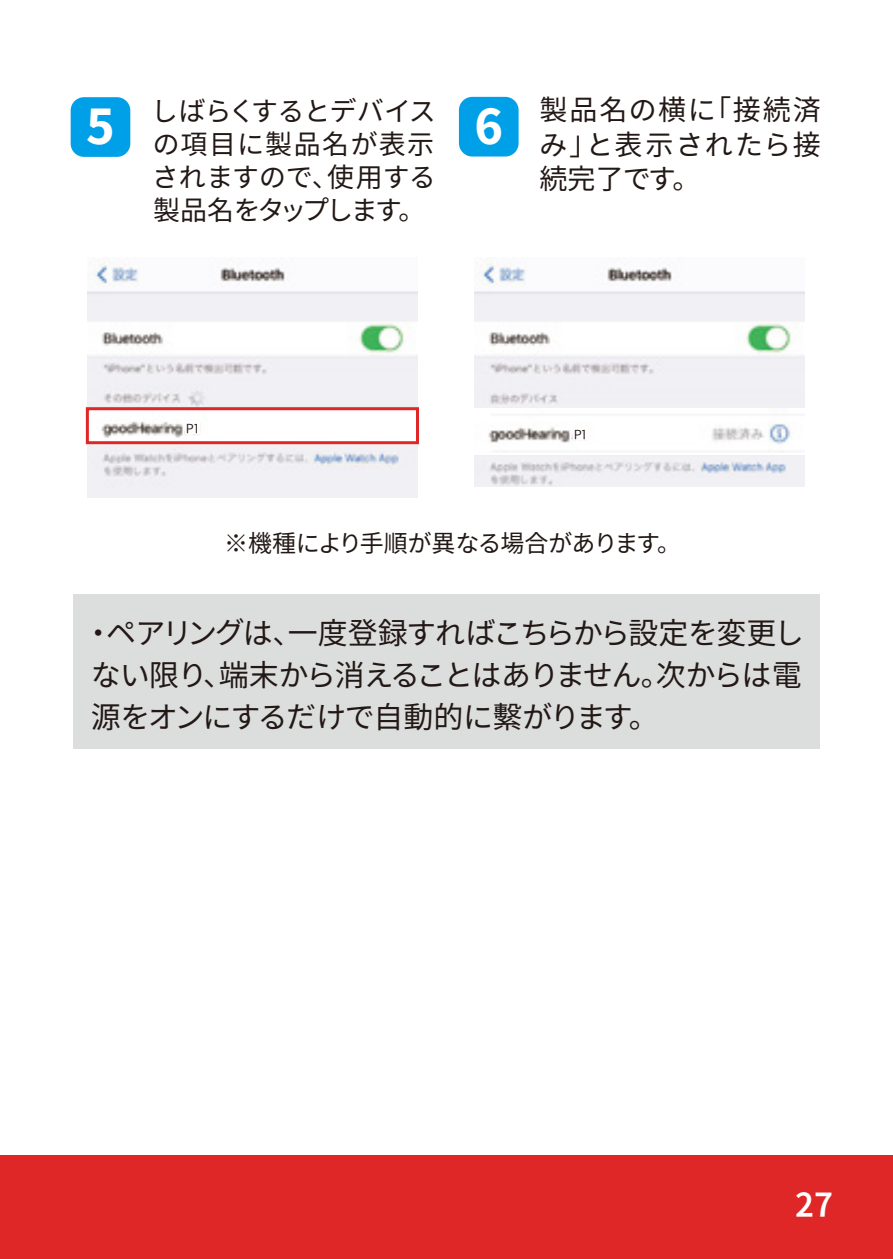
<style>
.page{position:relative;width:893px;height:1259px;background:#fff}
.page>*{position:absolute;margin:0;border:0;box-sizing:border-box;transform-origin:0 0}
.t1{font:43.5px "Gen Ei Gothic P H";color:#fff}
.t2{font:30px/42px "Gen Ei Gothic P R";letter-spacing:.005em;color:#221815;text-align:justify}
.t3{font:30px "Gen Ei Gothic P B";color:#fff}
.t4{font:28.2px/34.2px "Gen Ei Gothic P R";letter-spacing:.065em;color:#221815;text-align:justify}
.t5{font:27px/33px "Gen Ei Gothic P R";letter-spacing:.055em;color:#221815;text-align:justify}
.t6{font:24px "Gen Ei Gothic P R";color:#221815}
.t7{font:12px "Gen Ei Gothic P R";color:#221815}
</style>
<div class="page">
<div style="left:73px;top:594px;width:747px;height:154px;background:#dcdddd"></div>
<div style="left:0;top:1156px;width:893px;height:103px;background:#de2726"></div>
<div style="left:71px;top:97px;width:59px;height:60px;background:#00a0e9;border-radius:13px"></div>
<div style="left:459px;top:97px;width:60px;height:59px;background:#00a0e9;border-radius:13px"></div>
<img style="left:87px;top:262px;width:330px;height:236px">
<div style="left:86px;top:407px;width:333px;height:37px;border:3px solid #de2726"></div>
<img style="left:475px;top:262px;width:330px;height:190px">
<img style="left:475px;top:455px;width:330px;height:31px">
<div style="left:185px;top:421px;width:15px;height:13px;background:#fff"></div>
<div style="left:573px;top:427px;width:15px;height:13px;background:#fff"></div>
<h1 class="t1" style="left:86px;top:94px;width:30px">5</h1>
<p class="t5" style="left:153px;top:94px;width:283px">しばらくするとデバイスの項目に製品名が表示されますので、使用する製品名をタップします。</p>
<h1 class="t1" style="left:474px;top:94px;width:30px">6</h1>
<p class="t4" style="left:540px;top:93px;width:283px">製品名の横に「接続済み」と表示されたら接続完了です。</p>
<p class="t7" style="left:186px;top:419px;width:15px">P1</p>
<p class="t7" style="left:574px;top:425px;width:15px">P1</p>
<p class="t6" style="left:224px;top:525px;width:446px">※機種により手順が異なる場合があります。</p>
<p class="t2" style="left:91px;top:611px;width:712px">・ペアリングは、一度登録すればこちらから設定を変更しない限り、端末から消えることはありません。次からは電源をオンにするだけで自動的に繫がります。</p>
<p class="t3" style="left:795px;top:1182px;width:39px">27</p>
</div>
